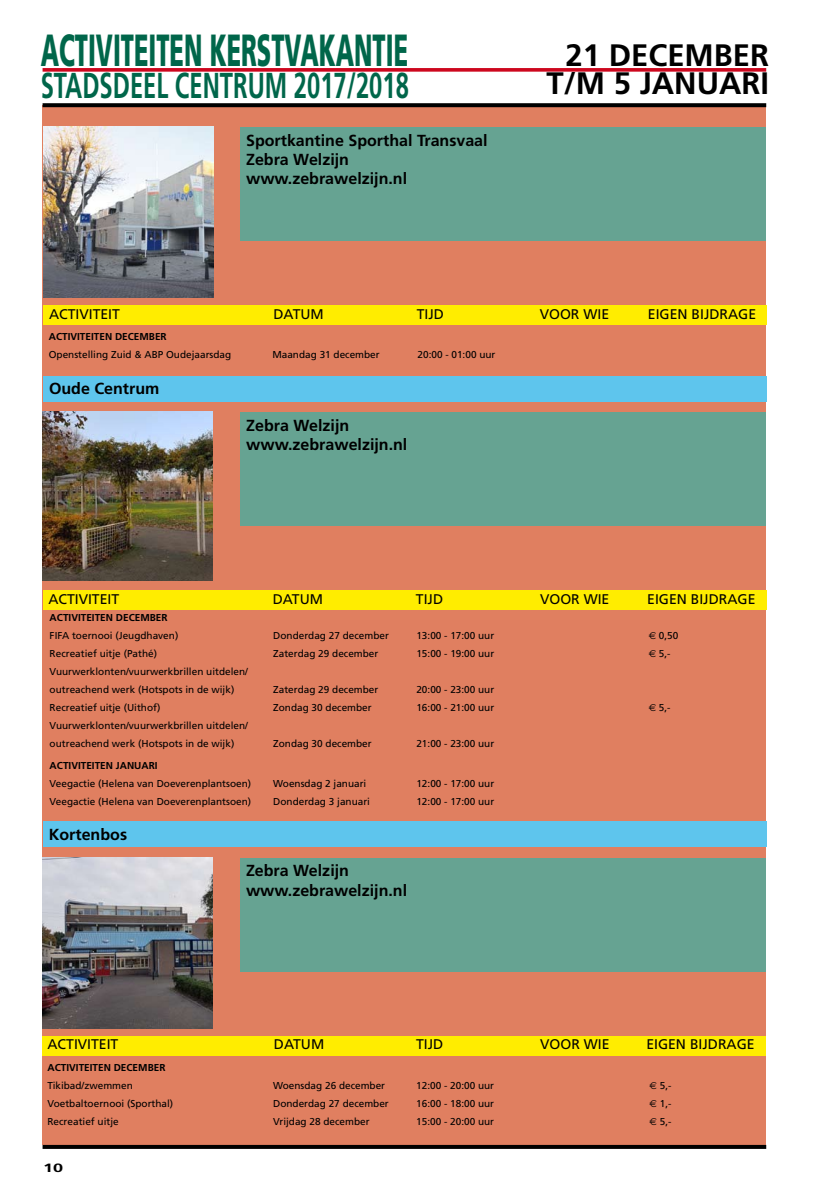
<style>
.page{position:relative;width:823px;height:1191px;background:#fff}
.page>*{position:absolute;margin:0;border:0;box-sizing:border-box;transform-origin:0 0}
.t1{font:900 45px "Frutiger";color:#00664a;scale:.53 1}
.t2{font:700 36px "Frutiger";color:#00664a;scale:.66 1}
.t3{font:700 31px/28px "Frutiger";color:#000;text-align:right}
.t4{font:700 16px/19.2px "Frutiger";color:#000}
.t5{font:14px "Frutiger";color:#000}
.t6{font:700 12px "Frutiger";color:#000;scale:1.5 1}
.t7{font:10px/18px "Frutiger";color:#000}
.t8{font:700 10px "Frutiger";color:#000}
.s1{font-family:"Euro Sans Std"}
</style>
<div class="page">
<div style="left:43px;top:106px;width:722px;height:1038px;background:#e07f60"></div>
<svg style="left:43px;top:68px;width:722px;height:4px;fill:#ce0d23"></svg>
<svg style="left:43px;top:103px;width:722px;height:4px;fill:#000"></svg>
<svg style="left:43px;top:1144px;width:722px;height:4px;fill:#000"></svg>
<div style="left:42px;top:1035px;width:723px;height:20px;background:#ffed00"></div>
<div style="left:43px;top:376px;width:723px;height:25px;background:#5ec5ed"></div>
<div style="left:240px;top:412px;width:525px;height:114px;background:#66a392"></div>
<div style="left:43px;top:590px;width:722px;height:20px;background:#ffed00"></div>
<div style="left:240px;top:128px;width:525px;height:113px;background:#66a392"></div>
<div style="left:43px;top:305px;width:723px;height:20px;background:#ffed00"></div>
<div style="left:43px;top:821px;width:723px;height:26px;background:#5ec5ed"></div>
<div style="left:240px;top:858px;width:525px;height:113px;background:#66a392"></div>
<img style="left:43px;top:857px;width:170px;height:171px">
<img style="left:43px;top:411px;width:170px;height:169px">
<img style="left:43px;top:127px;width:170px;height:171px">
<h1 class="t1" style="left:41px;top:23px;width:694px">ACTIVITEITEN KERSTVAKANTIE</h1>
<h2 class="t2" style="left:41px;top:64px;width:559px">STADSDEEL CENTRUM 2017/2018</h2>
<h3 class="t4" style="left:246px;top:130px;width:243px">Sportkantine Sporthal Transvaal<br>Zebra Welzijn www.zebrawelzijn.nl</h3>
<h3 class="t3" style="left:546px;top:41px;width:224px">21 DECEMBER<br>T/M 5 JANUARI</h3>
<h3 class="t5" style="left:49px;top:305px;width:72px">ACTIVITEIT</h3>
<h3 class="t5" style="left:273px;top:305px;width:52px">DATUM</h3>
<h3 class="t5" style="left:416px;top:305px;width:29px">TIJD</h3>
<h3 class="t5" style="left:539px;top:305px;width:71px">VOOR WIE</h3>
<h3 class="t5" style="left:647px;top:305px;width:110px">EIGEN BIJDRAGE</h3>
<p class="t8" style="left:49px;top:330px;width:119px">ACTIVITEITEN DECEMBER</p>
<p class="t7" style="left:49px;top:345px;width:184px">Openstelling Zuid &amp; ABP Oudejaarsdag</p>
<p class="t7" style="left:272px;top:345px;width:109px">Maandag 31 december</p>
<p class="t7" style="left:417px;top:345px;width:79px">20:00 - 01:00 uur</p>
<h3 class="t4" style="left:49px;top:379px;width:112px">Oude Centrum</h3>
<h3 class="t4" style="left:246px;top:415px;width:162px">Zebra Welzijn www.zebrawelzijn.nl</h3>
<h3 class="t5" style="left:48px;top:591px;width:72px">ACTIVITEIT</h3>
<h3 class="t5" style="left:272px;top:591px;width:52px">DATUM</h3>
<h3 class="t5" style="left:415px;top:591px;width:29px">TIJD</h3>
<h3 class="t5" style="left:539px;top:591px;width:71px">VOOR WIE</h3>
<h3 class="t5" style="left:646px;top:591px;width:110px">EIGEN BIJDRAGE</h3>
<p class="t8" style="left:50px;top:612px;width:119px">ACTIVITEITEN DECEMBER</p>
<p class="t7" style="left:50px;top:627px;width:130px">FIFA toernooi (Jeugdhaven)</p>
<p class="t7" style="left:273px;top:627px;width:117px">Donderdag 27 december</p>
<p class="t7" style="left:416px;top:627px;width:79px">13:00 - 17:00 uur</p>
<p class="t7" style="left:648px;top:627px;width:31px"><span class="s1">€</span> 0,50</p>
<p class="t7" style="left:50px;top:645px;width:109px">Recreatief uitje (Pathé)</p>
<p class="t7" style="left:273px;top:645px;width:107px">Zaterdag 29 december</p>
<p class="t7" style="left:416px;top:645px;width:79px">15:00 - 19:00 uur</p>
<p class="t7" style="left:648px;top:645px;width:23px"><span class="s1">€</span> 5,-</p>
<p class="t7" style="left:50px;top:663px;width:200px">Vuurwerklonten/vuurwerkbrillen uitdelen/ outreachend werk (Hotspots in de wijk)</p>
<p class="t7" style="left:273px;top:681px;width:107px">Zaterdag 29 december</p>
<p class="t7" style="left:416px;top:681px;width:79px">20:00 - 23:00 uur</p>
<p class="t7" style="left:50px;top:699px;width:112px">Recreatief uitje (Uithof)</p>
<p class="t7" style="left:273px;top:699px;width:100px">Zondag 30 december</p>
<p class="t7" style="left:416px;top:699px;width:79px">16:00 - 21:00 uur</p>
<p class="t7" style="left:648px;top:699px;width:23px"><span class="s1">€</span> 5,-</p>
<p class="t7" style="left:50px;top:717px;width:200px">Vuurwerklonten/vuurwerkbrillen uitdelen/ outreachend werk (Hotspots in de wijk)</p>
<p class="t7" style="left:273px;top:735px;width:100px">Zondag 30 december</p>
<p class="t7" style="left:416px;top:735px;width:79px">21:00 - 23:00 uur</p>
<p class="t8" style="left:50px;top:760px;width:109px">ACTIVITEITEN JANUARI</p>
<p class="t7" style="left:50px;top:775px;width:203px">Veegactie (Helena van Doeverenplantsoen)</p>
<p class="t7" style="left:273px;top:775px;width:95px">Woensdag 2 januari</p>
<p class="t7" style="left:416px;top:775px;width:79px">12:00 - 17:00 uur</p>
<p class="t7" style="left:50px;top:793px;width:203px">Veegactie (Helena van Doeverenplantsoen)</p>
<p class="t7" style="left:273px;top:793px;width:98px">Donderdag 3 januari</p>
<p class="t7" style="left:416px;top:793px;width:79px">12:00 - 17:00 uur</p>
<h3 class="t4" style="left:49px;top:824px;width:80px">Kortenbos</h3>
<h3 class="t4" style="left:246px;top:861px;width:162px">Zebra Welzijn www.zebrawelzijn.nl</h3>
<h3 class="t5" style="left:47px;top:1036px;width:72px">ACTIVITEIT</h3>
<h3 class="t5" style="left:274px;top:1036px;width:52px">DATUM</h3>
<h3 class="t5" style="left:416px;top:1036px;width:29px">TIJD</h3>
<h3 class="t5" style="left:540px;top:1036px;width:71px">VOOR WIE</h3>
<h3 class="t5" style="left:646px;top:1036px;width:110px">EIGEN BIJDRAGE</h3>
<p class="t8" style="left:47px;top:1061px;width:119px">ACTIVITEITEN DECEMBER</p>
<p class="t7" style="left:47px;top:1076px;width:87px">Tikibad/zwemmen</p>
<p class="t7" style="left:273px;top:1076px;width:113px">Woensdag 26 december</p>
<p class="t7" style="left:416px;top:1076px;width:79px">12:00 - 20:00 uur</p>
<p class="t7" style="left:649px;top:1076px;width:23px"><span class="s1">€</span> 5,-</p>
<p class="t7" style="left:47px;top:1094px;width:127px">Voetbaltoernooi (Sporthal)</p>
<p class="t7" style="left:273px;top:1094px;width:117px">Donderdag 27 december</p>
<p class="t7" style="left:416px;top:1094px;width:79px">16:00 - 18:00 uur</p>
<p class="t7" style="left:649px;top:1094px;width:23px"><span class="s1">€</span> 1,-</p>
<p class="t7" style="left:47px;top:1112px;width:73px">Recreatief uitje</p>
<p class="t7" style="left:273px;top:1112px;width:98px">Vrijdag 28 december</p>
<p class="t7" style="left:416px;top:1112px;width:79px">15:00 - 20:00 uur</p>
<p class="t7" style="left:649px;top:1112px;width:23px"><span class="s1">€</span> 5,-</p>
<p class="t6" style="left:43px;top:1160px;width:15px">10</p>
</div>
